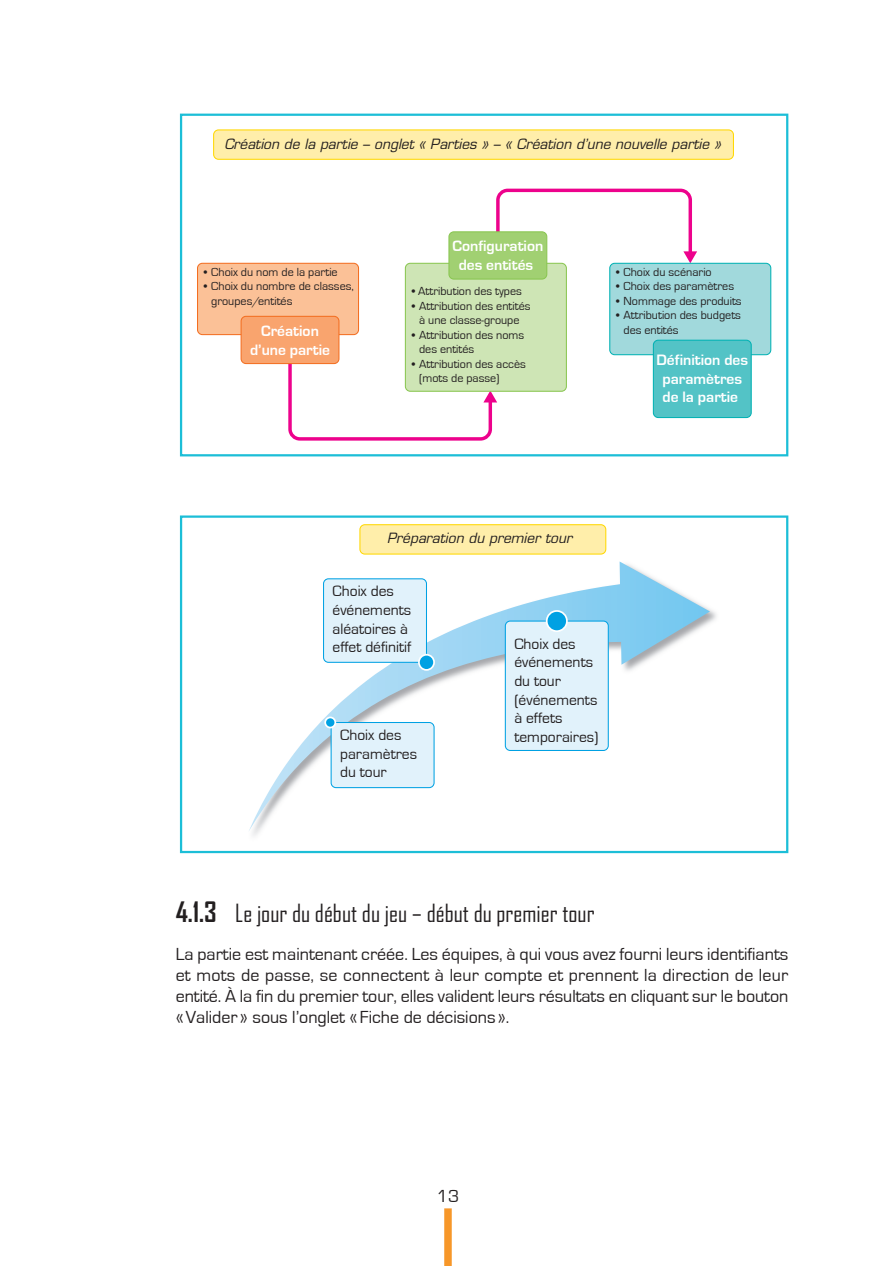
<style>
.page{position:relative;width:896px;height:1266px;background:#fff}
.page>*{position:absolute;margin:0;border:0;box-sizing:border-box;transform-origin:0 0}
.t1{font:24px "Agency FB";color:#231f20}
.t2{font:18px/21px "Eurostile";color:#231f20;text-align:justify}
.t3{font:15.6px/18.6px "Eurostile";color:#231f20}
.t4{font:700 15.6px/18.6px "Eurostile";color:#fff;text-align:center}
.t5{font:italic 13.8px "Eurostile LT Std";color:#231f20}
.t6{font:12.15px/14.5px "Eurostile";color:#231f20}
.s1{font-weight:700;font-size:27px}
</style>
<div class="page">
<div style="left:444px;top:1208px;width:7px;height:57px;background:#f79729"></div>
<svg style="left:286px;top:360px;width:211px;height:80px"></svg>
<svg style="left:496px;top:188px;width:201px;height:75px"></svg>
<div style="left:213px;top:130px;width:520px;height:29px;background:#fea;border-radius:5px"></div>
<div style="left:213px;top:129px;width:520px;height:31px;border:1px solid #ffd801;border-radius:5px"></div>
<div style="left:197px;top:263px;width:161px;height:71px;background:#fbc197;border-radius:5px"></div>
<div style="left:197px;top:263px;width:162px;height:72px;border:1px solid #f36e21;border-radius:5px"></div>
<div style="left:241px;top:316px;width:98px;height:47px;background:#f9a46e;border-radius:5px"></div>
<div style="left:240px;top:316px;width:99px;height:48px;border:1px solid #f36e21;border-radius:5px"></div>
<div style="left:609px;top:263px;width:161px;height:92px;background:#a1d9dc;border-radius:5px"></div>
<div style="left:609px;top:263px;width:162px;height:92px;border:1px solid #00b1b3;border-radius:5px"></div>
<div style="left:653px;top:340px;width:98px;height:77px;background:#53c3c6;border-radius:5px"></div>
<div style="left:652px;top:340px;width:99px;height:78px;border:1px solid #00b1b3;border-radius:5px"></div>
<div style="left:405px;top:263px;width:161px;height:128px;background:#cee5b5;border-radius:5px"></div>
<div style="left:405px;top:263px;width:162px;height:129px;border:1px solid #89c650;border-radius:5px"></div>
<div style="left:449px;top:232px;width:97px;height:47px;background:#a1d072;border-radius:5px"></div>
<div style="left:448px;top:231px;width:99px;height:48px;border:1px solid #89c650;border-radius:5px"></div>
<div style="left:180px;top:114px;width:608px;height:342px;border:2px solid #1cbed7"></div>
<svg style="left:249px;top:584px;width:388px;height:247px"></svg>
<svg style="left:619px;top:561px;width:90px;height:103px"></svg>
<div style="left:331px;top:722px;width:103px;height:65px;background:#e1f2fb;border-radius:5px"></div>
<div style="left:330px;top:722px;width:104px;height:66px;border:1px solid #00a1e3;border-radius:5px"></div>
<div style="left:323px;top:579px;width:103px;height:83px;background:#e1f2fb;border-radius:5px"></div>
<div style="left:323px;top:578px;width:104px;height:84px;border:1px solid #00a1e3;border-radius:5px"></div>
<div style="left:505px;top:621px;width:103px;height:129px;background:#e1f2fb;border-radius:5px"></div>
<div style="left:504px;top:620px;width:104px;height:131px;border:1px solid #00a1e3;border-radius:5px"></div>
<div style="left:325px;top:717px;width:10px;height:10px;background:#00a1e3;border-radius:50%"></div>
<div style="left:324px;top:716px;width:12px;height:12px;border:2px solid #fff;border-radius:50%"></div>
<div style="left:546px;top:611px;width:21px;height:20px;background:#00a1e3;border-radius:50%"></div>
<div style="left:545px;top:610px;width:22px;height:22px;border:2px solid #fff;border-radius:50%"></div>
<div style="left:419px;top:654px;width:15px;height:16px;background:#00a1e3;border-radius:50%"></div>
<div style="left:418px;top:654px;width:17px;height:16px;border:2px solid #fff;border-radius:50%"></div>
<div style="left:360px;top:524px;width:245px;height:30px;background:#fea;border-radius:5px"></div>
<div style="left:359px;top:524px;width:247px;height:30px;border:1px solid #ffd801;border-radius:5px"></div>
<div style="left:180px;top:515px;width:608px;height:338px;border:2px solid #1cbed7"></div>
<p class="t5" style="left:224px;top:135px;width:498px">Création de la partie – onglet « Parties » – « Création d’une nouvelle partie »</p>
<p class="t6" style="left:204px;top:264px;width:135px">• Choix du nom de la partie</p>
<p class="t6" style="left:211px;top:279px;width:144px;text-indent:-7px">• Choix du nombre de classes, groupes/entités</p>
<p class="t4" style="left:250px;top:322px;width:81px">Création d’une partie</p>
<p class="t4" style="left:452px;top:237px;width:92px">Configuration des entités</p>
<p class="t6" style="left:411px;top:284px;width:112px">• Attribution des types</p>
<p class="t6" style="left:411px;top:298px;width:120px;text-align:center">• Attribution des entités à une classe-groupe</p>
<p class="t6" style="left:419px;top:327px;width:107px;text-indent:-7px">• Attribution des noms des entités</p>
<p class="t6" style="left:419px;top:356px;width:108px;text-indent:-7px">• Attribution des accès (mots de passe)</p>
<p class="t6" style="left:616px;top:264px;width:97px">• Choix du scénario</p>
<p class="t6" style="left:616px;top:279px;width:119px">• Choix des paramètres</p>
<p class="t6" style="left:616px;top:293px;width:127px">• Nommage des produits</p>
<p class="t6" style="left:623px;top:308px;width:119px;text-indent:-7px">• Attribution des budgets des entités</p>
<p class="t4" style="left:656px;top:351px;width:93px">Définition des paramètres de la partie</p>
<p class="t5" style="left:387px;top:530px;width:186px">Préparation du premier tour</p>
<p class="t3" style="left:332px;top:582px;width:80px">Choix des événements aléatoires à effet définitif</p>
<p class="t3" style="left:340px;top:726px;width:78px">Choix des paramètres du tour</p>
<p class="t3" style="left:514px;top:634px;width:86px">Choix des événements du tour (événements à effets temporaires)</p>
<h1 class="t1" style="left:176px;top:899px;width:420px"><span class="s1">4.1.3</span> Le jour du début du jeu – début du premier tour</h1>
<p class="t2" style="left:176px;top:943px;width:614px">La partie est maintenant créée. Les équipes, à qui vous avez fourni leurs identifiants et mots de passe, se connectent à leur compte et prennent la direction de leur entité. À la fin du premier tour, elles valident leurs résultats en cliquant sur le bouton « Valider » sous l’onglet « Fiche de décisions ».</p>
<h2 class="t2" style="left:437px;top:1185px;width:24px">13</h2>
</div>
